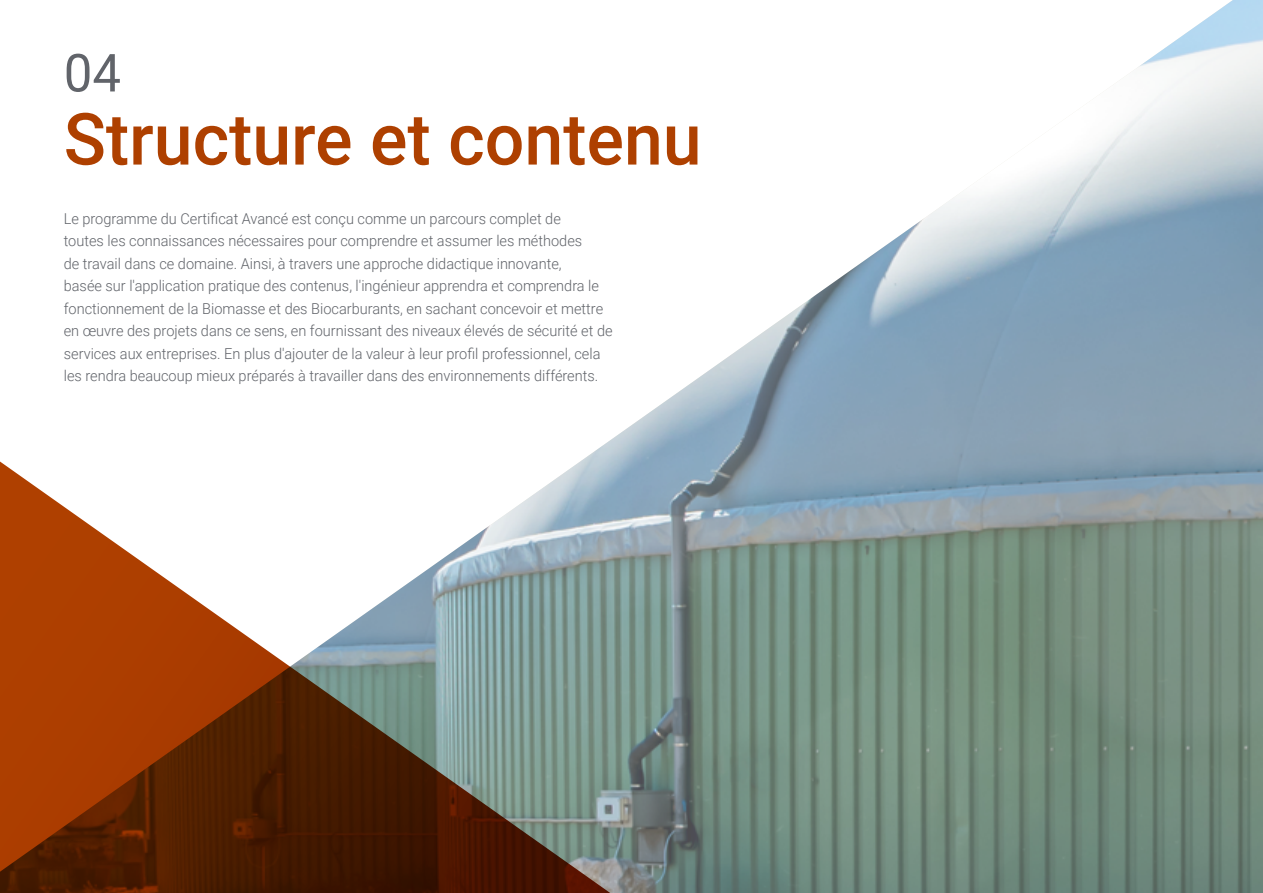
<style>
.page{position:relative;width:1263px;height:893px;background:#fff}
.page>*{position:absolute;margin:0;border:0;box-sizing:border-box;transform-origin:0 0}
.t1{font:500 72px "Roboto";color:#ae4000}
.t2{font:52.5px "Roboto";color:#61646a}
.t3{font:300 15px/22.5px "Roboto";color:#61646a}
</style>
<div class="page">
<img style="left:602px;top:0;width:661px;height:893px">
<svg style="left:0;top:446px;width:640px;height:447px"></svg>
<h2 class="t2" style="left:64px;top:36px;width:59px">04</h2>
<h1 class="t1" style="left:64px;top:89px;width:639px">Structure et contenu</h1>
<p class="t3" style="left:64px;top:207px;width:550px">Le programme du Certificat Avancé est conçu comme un parcours complet de<br>toutes les connaissances nécessaires pour comprendre et assumer les méthodes<br>de travail dans ce domaine. Ainsi, à travers une approche didactique innovante,<br>basée sur l'application pratique des contenus, l'ingénieur apprendra et comprendra le fonctionnement de la Biomasse et des Biocarburants, en sachant concevoir et mettre en œuvre des projets dans ce sens, en fournissant des niveaux élevés de sécurité et de services aux entreprises. En plus d'ajouter de la valeur à leur profil professionnel, cela les rendra beaucoup mieux préparés à travailler dans des environnements différents.</p>
</div>
